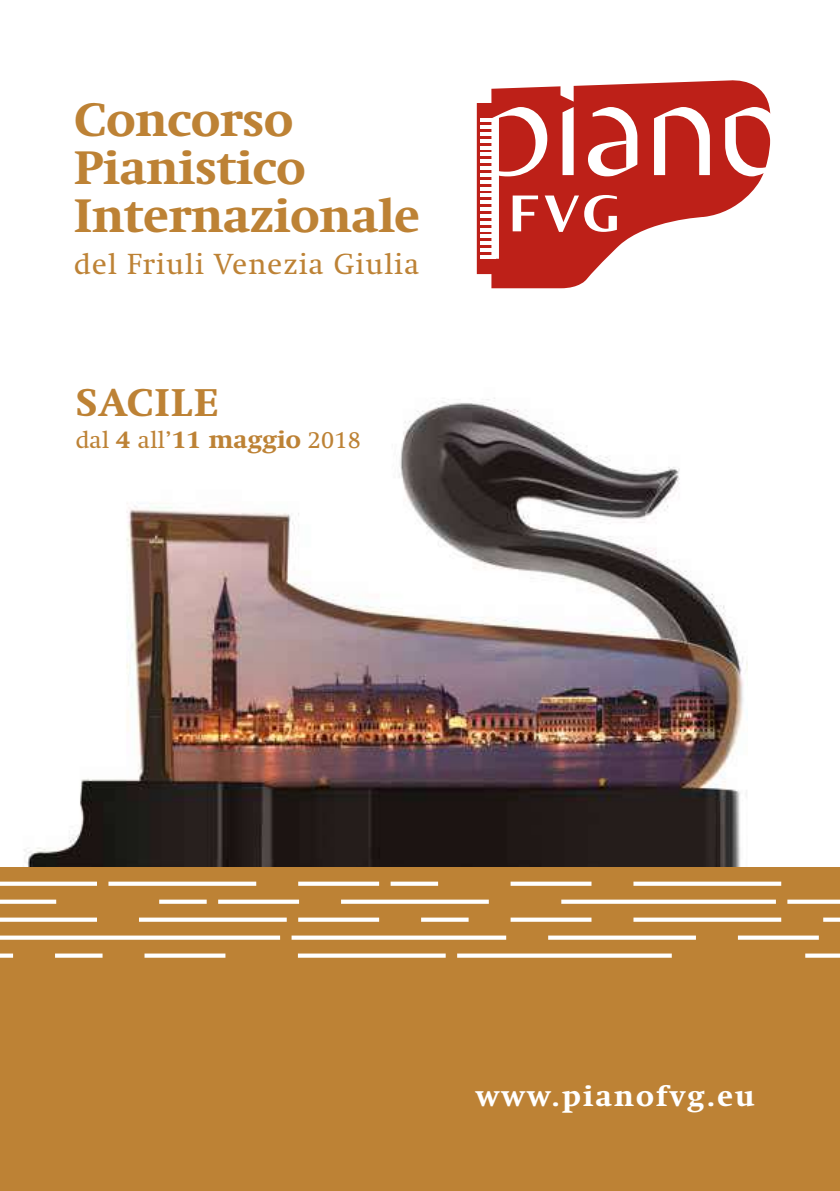
<style>
.page{position:relative;width:840px;height:1191px;background:#fff}
.page>*{position:absolute;margin:0;border:0;box-sizing:border-box;transform-origin:0 0}
.t1{font:800 45.6px/48px "Swift";color:#bd8235}
.t2{font:800 37.6px "Swift";letter-spacing:.045em;color:#bd8235}
.t3{font:28.8px "Swift";letter-spacing:.04em;color:#bd8235}
.t4{font:800 28px "Swift";letter-spacing:.08em;color:#fff}
.t5{font:23.8px "Swift";letter-spacing:.01em;color:#bd8235}
.s1{font-weight:800}
</style>
<div class="page">
<img style="left:13px;top:398px;width:734px;height:470px">
<svg style="left:476px;top:80px;width:294px;height:208px;fill:#bd2018"></svg>
<svg style="left:584px;top:195px;width:32px;height:37px"></svg>
<hr style="left:479px;top:118px;width:16px;height:4px;background:#fff">
<hr style="left:479px;top:125px;width:16px;height:4px;background:#fff">
<hr style="left:479px;top:132px;width:16px;height:4px;background:#fff">
<hr style="left:479px;top:139px;width:16px;height:3px;background:#fff">
<hr style="left:479px;top:146px;width:16px;height:3px;background:#fff">
<hr style="left:479px;top:152px;width:16px;height:4px;background:#fff">
<hr style="left:479px;top:159px;width:16px;height:4px;background:#fff">
<hr style="left:479px;top:166px;width:16px;height:4px;background:#fff">
<hr style="left:479px;top:173px;width:16px;height:4px;background:#fff">
<hr style="left:479px;top:180px;width:16px;height:3px;background:#fff">
<hr style="left:479px;top:187px;width:16px;height:3px;background:#fff">
<hr style="left:479px;top:194px;width:16px;height:3px;background:#fff">
<hr style="left:479px;top:200px;width:16px;height:4px;background:#fff">
<hr style="left:479px;top:207px;width:16px;height:4px;background:#fff">
<hr style="left:479px;top:214px;width:16px;height:4px;background:#fff">
<hr style="left:479px;top:221px;width:16px;height:3px;background:#fff">
<hr style="left:479px;top:228px;width:16px;height:3px;background:#fff">
<hr style="left:479px;top:235px;width:16px;height:3px;background:#fff">
<hr style="left:479px;top:241px;width:16px;height:4px;background:#fff">
<hr style="left:479px;top:248px;width:16px;height:4px;background:#fff">
<hr style="left:479px;top:255px;width:16px;height:4px;background:#fff">
<svg style="left:653px;top:107px;width:56px;height:68px"></svg>
<svg style="left:491px;top:80px;width:87px;height:179px"></svg>
<svg style="left:724px;top:107px;width:47px;height:69px"></svg>
<svg style="left:587px;top:107px;width:50px;height:69px"></svg>
<div style="left:0;top:868px;width:839px;height:323px;background:#bd8235"></div>
<svg style="left:0;top:881px;width:97px;height:4px"></svg>
<svg style="left:108px;top:881px;width:148px;height:4px"></svg>
<svg style="left:633px;top:881px;width:147px;height:4px"></svg>
<svg style="left:298px;top:881px;width:81px;height:4px"></svg>
<svg style="left:510px;top:881px;width:81px;height:4px"></svg>
<svg style="left:390px;top:881px;width:48px;height:4px"></svg>
<svg style="left:457px;top:953px;width:214px;height:4px"></svg>
<svg style="left:298px;top:953px;width:147px;height:4px"></svg>
<svg style="left:0;top:953px;width:13px;height:4px"></svg>
<svg style="left:144px;top:953px;width:81px;height:4px"></svg>
<svg style="left:55px;top:953px;width:47px;height:4px"></svg>
<svg style="left:805px;top:953px;width:34px;height:4px"></svg>
<svg style="left:0;top:917px;width:97px;height:4px"></svg>
<svg style="left:823px;top:917px;width:16px;height:4px"></svg>
<svg style="left:139px;top:917px;width:147px;height:4px"></svg>
<svg style="left:633px;top:917px;width:147px;height:4px"></svg>
<svg style="left:298px;top:917px;width:81px;height:4px"></svg>
<svg style="left:510px;top:917px;width:81px;height:4px"></svg>
<svg style="left:421px;top:917px;width:47px;height:4px"></svg>
<svg style="left:561px;top:899px;width:214px;height:4px"></svg>
<svg style="left:341px;top:899px;width:147px;height:4px"></svg>
<svg style="left:0;top:899px;width:56px;height:4px"></svg>
<svg style="left:218px;top:899px;width:81px;height:4px"></svg>
<svg style="left:159px;top:899px;width:47px;height:4px"></svg>
<svg style="left:787px;top:899px;width:52px;height:4px"></svg>
<svg style="left:291px;top:935px;width:215px;height:4px"></svg>
<svg style="left:548px;top:935px;width:147px;height:4px"></svg>
<svg style="left:737px;top:935px;width:81px;height:4px"></svg>
<svg style="left:0;top:935px;width:280px;height:4px"></svg>
<p class="t1" style="left:74px;top:96px;width:347px">Concorso<br>Pianistico<br>Internazionale</p>
<p class="t3" style="left:74px;top:248px;width:346px">del Friuli Venezia Giulia</p>
<p class="t2" style="left:76px;top:380px;width:144px">SACILE</p>
<p class="t5" style="left:76px;top:426px;width:286px">dal <span class="s1">4</span> all’<span class="s1">11 maggio</span> 2018</p>
<p class="t4" style="left:475px;top:1079px;width:280px">www.pianofvg.eu</p>
</div>
